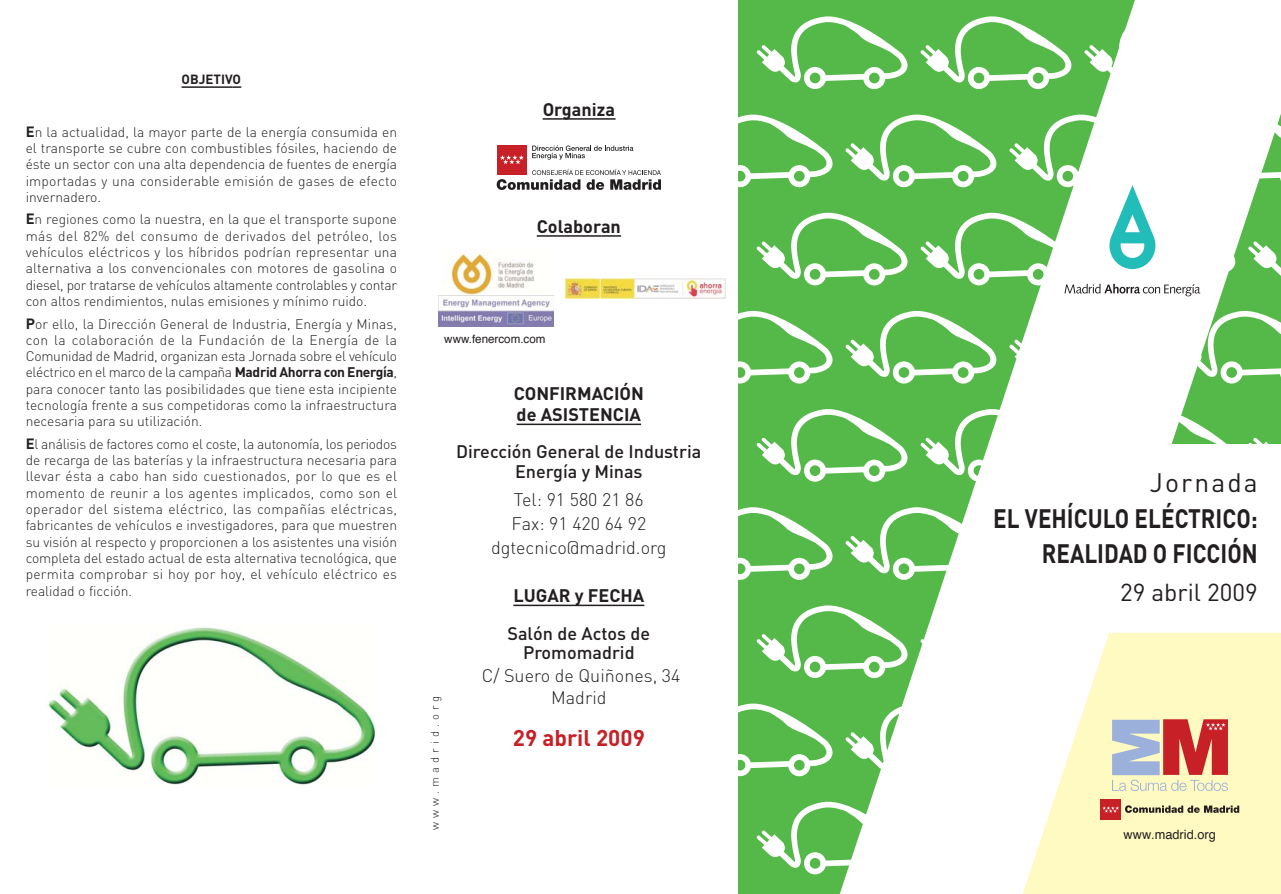
<style>
.page{position:relative;width:1281px;height:894px;background:#fff}
.page>*{position:absolute;margin:0;border:0;box-sizing:border-box;transform-origin:0 0}
.t1{font:700 26.4px/35.4px "DIN";color:#231f20;text-align:right;scale:.85 1}
.t2{font:26.4px "DIN";letter-spacing:.08em;color:#231f20}
.t3{font:24.3px "DIN";color:#231f20}
.t4{font:700 22.5px "DIN";color:#c72027}
.t5{font:300 18px/23.9px "DIN";color:#231f20;text-align:center}
.t6{font:500 18px/19.6px "DIN";color:#231f20;text-align:center}
.t7{font:700 18px/21.8px "DIN";color:#231f20}
.t8{font:300 13.8px/16.4px "DIN";color:#231f20;text-align:justify}
.t9{font:700 13.2px "DIN";color:#231f20}
.t10{font:12.75px "Helvetica";color:#231f20}
.t11{font:11.55px "Helvetica";color:#231f20}
.t12{font:300 11.25px "DIN";letter-spacing:.355em;color:#231f20}
.s1{font-weight:700;font-size:14.7px}
.s2{font-weight:700}
</style>
<div class="page">
<div style="left:739px;top:0;width:542px;height:894px;background:#54b948"></div>
<svg style="left:757px;top:16px;width:76px;height:73px"></svg>
<svg style="left:739px;top:311px;width:94px;height:73px"></svg>
<svg style="left:757px;top:409px;width:76px;height:73px"></svg>
<svg style="left:739px;top:507px;width:94px;height:73px"></svg>
<svg style="left:757px;top:605px;width:76px;height:73px"></svg>
<hr style="left:517px;top:424px;width:124px;height:1px;background:#231f20">
<hr style="left:513px;top:605px;width:131px;height:1px;background:#231f20">
<hr style="left:182px;top:86px;width:51px;height:2px;background:#231f20">
<svg style="left:233px;top:86px;width:8px;height:2px"></svg>
<hr style="left:537px;top:235px;width:64px;height:2px;background:#231f20">
<hr style="left:601px;top:235px;width:20px;height:2px;background:#231f20">
<svg style="left:833px;top:0;width:448px;height:894px;fill:#fff"></svg>
<svg style="left:739px;top:112px;width:542px;height:184px"></svg>
<svg style="left:739px;top:701px;width:542px;height:90px"></svg>
<svg style="left:757px;top:799px;width:524px;height:76px;background:#e1edc3"></svg>
<img style="left:442px;top:248px;width:108px;height:48px">
<img style="left:439px;top:297px;width:115px;height:29px">
<img style="left:47px;top:627px;width:329px;height:158px">
<img style="left:565px;top:279px;width:161px;height:20px">
<svg style="left:543px;top:118px;width:19px;height:2px"></svg>
<hr style="left:562px;top:118px;width:54px;height:2px;background:#231f20">
<svg style="left:497px;top:145px;width:164px;height:45px"></svg>
<p class="t9" style="left:182px;top:71px;width:61px">OBJETIVO</p>
<p class="t8" style="left:26px;top:123px;width:373px"><span class="s1">E</span>n la actualidad, la mayor parte de la energía consumida en el transporte se cubre con combustibles fósiles, haciendo de éste un sector con una alta dependencia de fuentes de energía importadas y una considerable emisión de gases de efecto invernadero.</p>
<p class="t8" style="left:26px;top:211px;width:373px"><span class="s1">E</span>n regiones como la nuestra, en la que el transporte supone más del 82% del consumo de derivados del petróleo, los vehículos eléctricos y los híbridos podrían representar una alternativa a los convencionales con motores de gasolina o diesel, por tratarse de vehículos altamente controlables y contar con altos rendimientos, nulas emisiones y mínimo ruido.</p>
<p class="t8" style="left:26px;top:315px;width:373px"><span class="s1">P</span>or ello, la Dirección General de Industria, Energía y Minas, con la colaboración de la Fundación de la Energía de la Comunidad de Madrid, organizan esta Jornada sobre el vehículo eléctrico en el marco de la campaña <span class="s2">Madrid Ahorra con Energía</span>, para conocer tanto las posibilidades que tiene esta incipiente tecnología frente a sus competidoras como la infraestructura necesaria para su utilización.</p>
<p class="t8" style="left:26px;top:436px;width:373px"><span class="s1">E</span>l análisis de factores como el coste, la autonomía, los periodos de recarga de las baterías y la infraestructura necesaria para llevar ésta a cabo han sido cuestionados, por lo que es el momento de reunir a los agentes implicados, como son el operador del sistema eléctrico, las compañías eléctricas, fabricantes de vehículos e investigadores, para que muestren su visión al respecto y proporcionen a los asistentes una visión completa del estado actual de esta alternativa tecnológica, que permita comprobar si hoy por hoy, el vehículo eléctrico es realidad o ficción.</p>
<h3 class="t7" style="left:543px;top:98px;width:74px">Organiza</h3>
<h3 class="t7" style="left:537px;top:215px;width:86px">Colaboran</h3>
<p class="t11" style="left:444px;top:334px;width:103px">www.fenercom.com</p>
<p class="t12" style="left:428px;top:830px;width:136px;rotate:-90deg">www.madrid.org</p>
<h3 class="t7" style="left:514px;top:381px;width:132px">CONFIRMACIÓN de ASISTENCIA</h3>
<h3 class="t6" style="left:456px;top:442px;width:247px">Dirección General de Industria<br>Energía y Minas</h3>
<h3 class="t5" style="left:491px;top:488px;width:177px">Tel: 91 580 21 86<br>Fax: 91 420 64 92 dgtecnico@madrid.org</h3>
<h3 class="t7" style="left:513px;top:584px;width:133px">LUGAR y FECHA</h3>
<h3 class="t6" style="left:508px;top:623px;width:144px">Salón de Actos de<br>Promomadrid</h3>
<h3 class="t5" style="left:482px;top:664px;width:200px;line-height:22.6px">C/ Suero de Quiñones, 34<br>Madrid</h3>
<h3 class="t4" style="left:513px;top:723px;width:134px">29 abril 2009</h3>
<h1 class="t2" style="left:1150px;top:466px;width:109px">Jornada</h1>
<h1 class="t1" style="left:993px;top:499px;width:313px">EL VEHÍCULO ELÉCTRICO:<br>REALIDAD O FICCIÓN</h1>
<h2 class="t3" style="left:1120px;top:577px;width:139px">29 abril 2009</h2>
<p class="t10" style="left:1124px;top:829px;width:94px">www.madrid.org</p>
</div>
